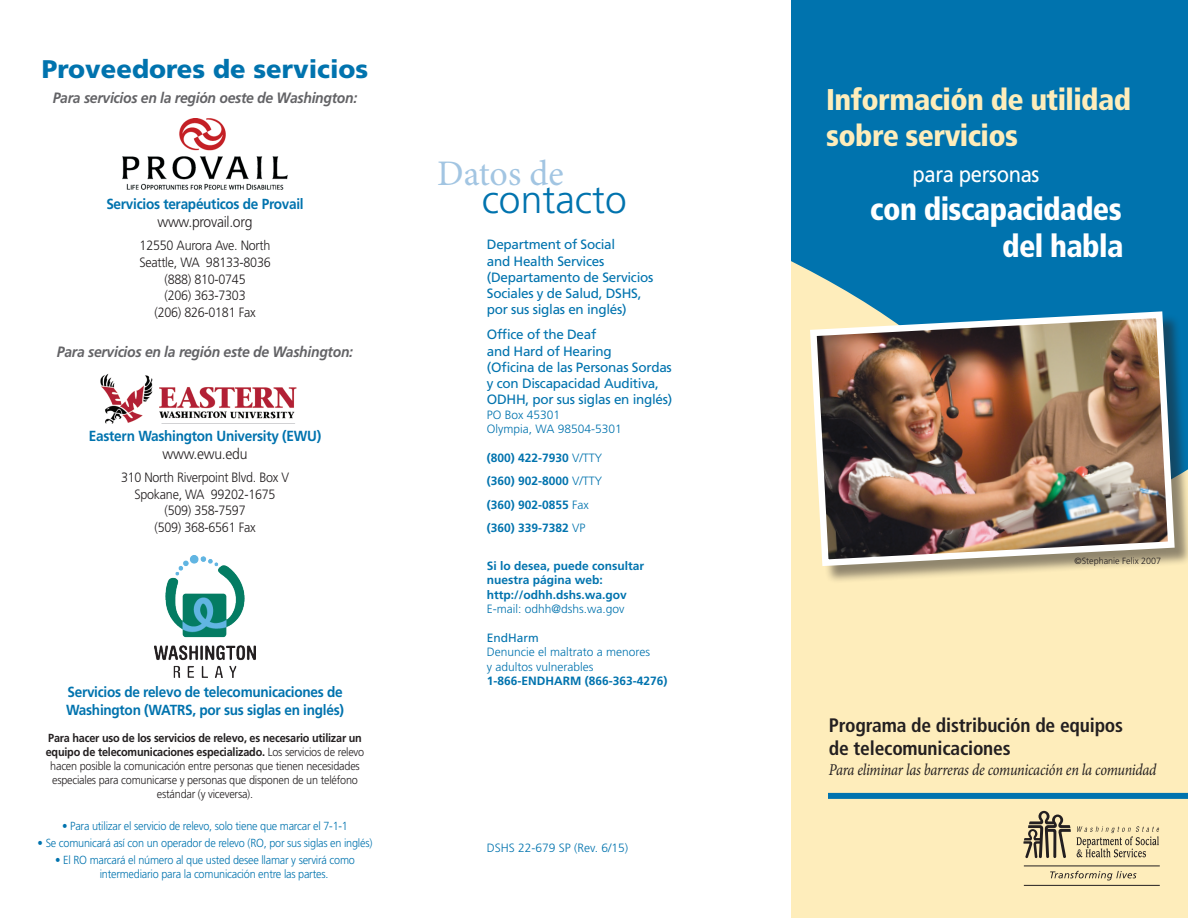
<style>
.page{position:relative;width:1188px;height:918px;background:#fff}
.page>*{position:absolute;margin:0;border:0;box-sizing:border-box;transform-origin:0 0}
.t1{font:300 39px "Frutiger LT Std";color:#0073ae}
.t2{font:36px "Minion Pro";color:#a2c5e2}
.t3{font:900 condensed 31.5px/37.8px "Frutiger LT Std";letter-spacing:-.02em;color:#fff;text-align:right}
.t4{font:900 condensed 30px/36px "Frutiger LT Std";letter-spacing:-.02em;color:#feedbb}
.t5{font:900 25.5px "Frutiger LT Std";color:#0073ae}
.t6{font:22.5px "Frutiger LT Std";letter-spacing:-.02em;color:#fff;scale:.9 1}
.t7{font:700 condensed 19.5px/23.4px "Frutiger LT Std";letter-spacing:-.01em;color:#231f20}
.t8{font:italic 16.5px "Minion Pro";letter-spacing:-.02em;color:#231f20;scale:.86 1}
.t9{font:italic 700 15px "Frutiger LT Std";letter-spacing:-.02em;color:#636366;scale:.93 1}
.t10{font:300 15px "Frutiger LT Std";letter-spacing:-.02em;color:#231f20;scale:.93 1}
.t11{font:700 14.7px/18px "Frutiger LT Std";letter-spacing:-.02em;color:#0073ae;scale:.93 1}
.t12{font:13.5px/16.2px "Frutiger LT Std";letter-spacing:-.02em;color:#0073ae}
.t13{font:300 13.5px "Frutiger LT Std";letter-spacing:-.02em;color:#231f20;scale:.93 1}
.t14{font:700 12px/14.4px "Frutiger LT Std";color:#0073ae}
.t15{font:300 12px/14.4px "Frutiger LT Std";color:#0073ae}
.t16{font:12px "Frutiger LT Std";color:#0073ae}
.t17{font:300 11.7px/14.1px "Frutiger LT Std";letter-spacing:-.02em;color:#231f20;text-align:center;scale:.93 1}
.t18{font:300 11.7px/14.1px "Frutiger LT Std";letter-spacing:-.02em;color:#0073ae;scale:.93 1}
.t19{font:300 9px "Frutiger LT Std";color:#231f20}
.s1{font-weight:700}
.s2{font-weight:300}
</style>
<div class="page">
<div style="left:791px;top:0;width:397px;height:691px;background:#0073ae"></div>
<svg style="left:791px;top:261px;width:83px;height:183px;fill:#feedbb"></svg>
<div style="left:791px;top:454px;width:397px;height:464px;background:#feedbb"></div>
<div style="left:828px;top:793px;width:360px;height:6px;background:#0073ae"></div>
<div style="left:791px;top:444px;width:340px;height:218px;background:#feedbb"></div>
<div style="left:813px;top:314px;width:375px;height:270px;background:#231f20;opacity:.5"></div>
<img style="left:807px;top:308px;width:371px;height:261px">
<img style="left:155px;top:556px;width:100px;height:121px">
<img style="left:100px;top:373px;width:197px;height:51px">
<img style="left:123px;top:119px;width:164px;height:71px">
<svg style="left:1023px;top:811px;width:136px;height:47px"></svg>
<hr style="left:1024px;top:866px;width:136px;height:1px;background:#231f20">
<hr style="left:1024px;top:885px;width:136px;height:1px;background:#231f20">
<svg style="left:1050px;top:871px;width:87px;height:9px"></svg>
<p class="t5" style="left:42px;top:53px;width:328px">Proveedores de servicios</p>
<p class="t9" style="left:53px;top:89px;width:329px">Para servicios en la región oeste de Washington:</p>
<p class="t11" style="left:106px;top:195px;width:214px">Servicios terapéuticos de Provail</p>
<p class="t10" style="left:158px;top:214px;width:104px">www.provail.org</p>
<p class="t13" style="left:140px;top:238px;width:142px">12550 Aurora Ave. North</p>
<p class="t13" style="left:139px;top:255px;width:143px">Seattle, WA 98133-8036</p>
<p class="t13" style="left:164px;top:271px;width:89px">(888) 810-0745</p>
<p class="t13" style="left:164px;top:288px;width:89px">(206) 363-7303</p>
<p class="t13" style="left:154px;top:305px;width:110px">(206) 826-0181 Fax</p>
<p class="t9" style="left:57px;top:343px;width:320px">Para servicios en la región este de Washington:</p>
<p class="t11" style="left:89px;top:427px;width:251px">Eastern Washington University (EWU)</p>
<p class="t10" style="left:163px;top:446px;width:93px">www.ewu.edu</p>
<p class="t13" style="left:121px;top:470px;width:182px">310 North Riverpoint Blvd. Box V</p>
<p class="t13" style="left:134px;top:486px;width:153px">Spokane, WA 99202-1675</p>
<p class="t13" style="left:164px;top:503px;width:89px">(509) 358-7597</p>
<p class="t13" style="left:154px;top:520px;width:110px">(509) 368-6561 Fax</p>
<p class="t11" style="left:66px;top:683px;width:300px">Servicios de relevo de telecomunicaciones de<br>Washington (WATRS, por sus siglas en inglés)</p>
<p class="t17" style="left:46px;top:731px;width:344px"><span class="s1">Para hacer uso de los servicios de relevo, es necesario utilizar un equipo de telecomunicaciones especializado.</span> Los servicios de relevo hacen posible la comunicación entre personas que tienen necesidades especiales para comunicarse y personas que disponen de un teléfono estándar (y viceversa).</p>
<p class="t18" style="left:62px;top:819px;width:309px">• Para utilizar el servicio de relevo, solo tiene que marcar el 7-1-1</p>
<p class="t18" style="left:38px;top:836px;width:361px">• Se comunicará así con un operador de relevo (RO, por sus siglas en inglés)</p>
<p class="t18" style="left:100px;top:853px;width:276px;text-indent:-45px">• El RO marcará el número al que usted desee llamar y servirá como intermediario para la comunicación entre las partes.</p>
<p class="t2" style="left:437px;top:149px;width:128px">Datos de</p>
<p class="t1" style="left:482px;top:178px;width:147px">contacto</p>
<p class="t12" style="left:487px;top:237px;width:168px">Department of Social<br>and Health Services (Departamento de Servicios<br>Sociales y de Salud, DSHS, por sus siglas en inglés)</p>
<p class="t12" style="left:487px;top:327px;width:187px">Office of the Deaf<br>and Hard of Hearing<br>(Oficina de las Personas Sordas y con Discapacidad Auditiva,<br>ODHH, por sus siglas en inglés)</p>
<p class="t15" style="left:487px;top:407px;width:75px">PO Box 45301</p>
<p class="t15" style="left:487px;top:422px;width:136px">Olympia, WA 98504-5301</p>
<p class="t14" style="left:487px;top:451px;width:117px">(800) 422-7930 <span class="s2">V/TTY</span></p>
<p class="t14" style="left:487px;top:474px;width:117px">(360) 902-8000 <span class="s2">V/TTY</span></p>
<p class="t14" style="left:487px;top:497px;width:104px">(360) 902-0855 <span class="s2">Fax</span></p>
<p class="t14" style="left:487px;top:521px;width:100px">(360) 339-7382 <span class="s2">VP</span></p>
<p class="t14" style="left:487px;top:559px;width:159px">Si lo desea, puede consultar nuestra página web:</p>
<p class="t14" style="left:487px;top:587px;width:142px">http://odhh.dshs.wa.gov</p>
<p class="t15" style="left:487px;top:602px;width:139px">E-mail: odhh@dshs.wa.gov</p>
<p class="t16" style="left:487px;top:631px;width:54px">EndHarm</p>
<p class="t15" style="left:487px;top:645px;width:165px">Denuncie el maltrato a menores y adultos vulnerables</p>
<p class="t14" style="left:487px;top:674px;width:182px">1-866-ENDHARM (866-363-4276)</p>
<p class="t15" style="left:487px;top:841px;width:143px">DSHS 22-679 SP (Rev. 6/15)</p>
<p class="t4" style="left:826px;top:81px;width:306px">Información de utilidad sobre servicios</p>
<p class="t6" style="left:913px;top:161px;width:142px">para personas</p>
<p class="t3" style="left:870px;top:190px;width:255px">con discapacidades del habla</p>
<p class="t19" style="left:1075px;top:556px;width:88px">©Stephanie Felix 2007</p>
<p class="t7" style="left:829px;top:713px;width:296px">Programa de distribución de equipos de telecomunicaciones</p>
<p class="t8" style="left:829px;top:759px;width:382px">Para eliminar las barreras de comunicación en la comunidad</p>
</div>
